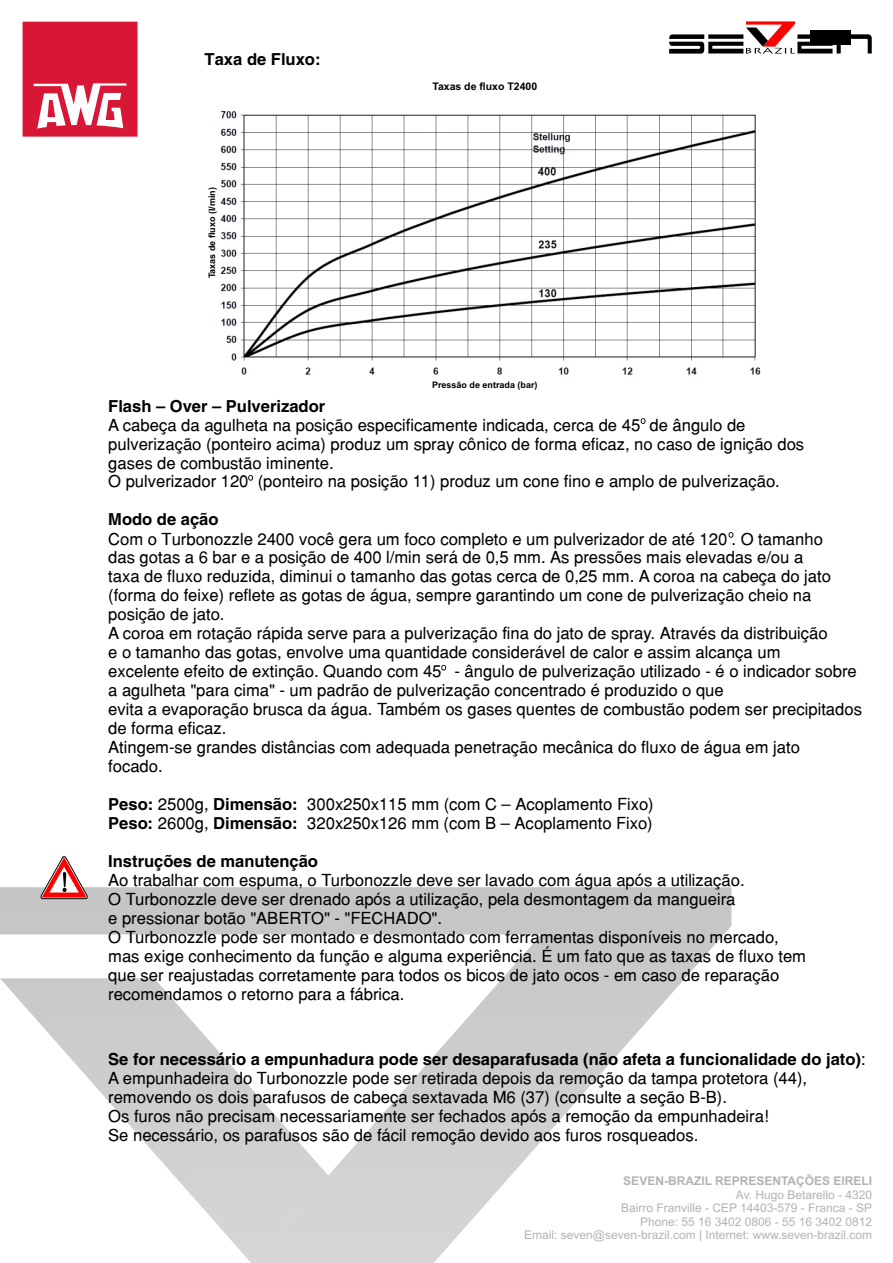
<style>
.page{position:relative;width:893px;height:1263px;background:#fff}
.page>*{position:absolute;margin:0;border:0;box-sizing:border-box;transform-origin:0 0}
.t1{font:16.5px/18.9px "Helvetica";color:#000}
.t2{font:700 16.5px "Helvetica";color:#000}
.t3{font:12px/13.4px "Arial";color:#b3b3b3;text-align:right}
.t4{font:700 12px "Arial";color:#b3b3b3}
.t5{font:700 10.5px "Arial";color:#000}
.t6{font:700 9px "Arial";color:#000}
.s1{font-weight:700}
.s2{font-weight:700;color:#020304}
</style>
<div class="page">
<svg style="left:669px;top:21px;width:203px;height:33px"></svg>
<svg style="left:0;top:887px;width:731px;height:376px"></svg>
<svg style="left:0;top:978px;width:328px;height:285px"></svg>
<div style="left:810px;top:30px;width:41px;height:14px;background:#000"></div>
<svg style="left:41px;top:856px;width:46px;height:43px"></svg>
<img style="left:220px;top:111px;width:541px;height:264px">
<svg style="left:641px;top:418px;width:5px;height:6px"></svg>
<svg style="left:248px;top:475px;width:5px;height:6px"></svg>
<svg style="left:728px;top:532px;width:5px;height:6px"></svg>
<svg style="left:441px;top:665px;width:5px;height:5px"></svg>
<div style="left:23px;top:22px;width:114px;height:114px;background:#d81635"></div>
<svg style="left:34px;top:83px;width:92px;height:46px"></svg>
<p class="t2" style="left:205px;top:51px;width:117px">Taxa de Fluxo:</p>
<p class="t6" style="left:209px;top:278px;width:93px;rotate:-90deg">Taxas de fluxo (l/min)</p>
<p class="t5" style="left:432px;top:82px;width:106px">Taxas de fluxo T2400</p>
<p class="t6" style="left:432px;top:382px;width:107px">Pressão de entrada (bar)</p>
<p class="t2" style="left:108px;top:398px;width:219px">Flash – Over – Pulverizador</p>
<p class="t1" style="left:108px;top:417px;width:697px">A cabeça da agulheta na posição especificamente indicada, cerca de 45 de ângulo de pulverização (ponteiro acima) produz um spray cônico de forma eficaz, no caso de ignição dos gases de combustão iminente.<br>O pulverizador 120 (ponteiro na posição 11) produz um cone fino e amplo de pulverização.</p>
<p class="t2" style="left:108px;top:511px;width:112px">Modo de ação</p>
<p class="t1" style="left:108px;top:531px;width:755px">Com o Turbonozzle 2400 você gera um foco completo e um pulverizador de até 120 . O tamanho<br>das gotas a 6 bar e a posição de 400 l/min será de 0,5 mm. As pressões mais elevadas e/ou a<br>taxa de fluxo reduzida, diminui o tamanho das gotas cerca de 0,25 mm. A coroa na cabeça do jato (forma do feixe) reflete as gotas de água, sempre garantindo um cone de pulverização cheio na posição de jato.<br>A coroa em rotação rápida serve para a pulverização fina do jato de spray. Através da distribuição<br>e o tamanho das gotas, envolve uma quantidade considerável de calor e assim alcança um<br>excelente efeito de extinção. Quando com 45 °- ângulo de pulverização utilizado - é o indicador sobre a agulheta "para cima" - um padrão de pulverização concentrado é produzido o que<br>evita a evaporação brusca da água. Também os gases quentes de combustão podem ser precipitados de forma eficaz.<br>Atingem-se grandes distâncias com adequada penetração mecânica do fluxo de água em jato<br>focado.</p>
<p class="t1" style="left:108px;top:796px;width:547px"><span class="s1">Peso:</span> 2500g, <span class="s1">Dimensão:</span> 300x250x115 mm (com C – Acoplamento Fixo)<br><span class="s1">Peso:</span> 2600g, <span class="s1">Dimensão:</span> 320x250x126 mm (com B – Acoplamento Fixo)</p>
<p class="t2" style="left:108px;top:853px;width:211px">Instruções de manutenção</p>
<p class="t1" style="left:108px;top:872px;width:699px">Ao trabalhar com espuma, o Turbonozzle deve ser lavado com água após a utilização.<br>O Turbonozzle deve ser drenado após a utilização, pela desmontagem da mangueira<br>e pressionar botão "ABERTO" - "FECHADO".<br>O Turbonozzle pode ser montado e desmontado com ferramentas disponíveis no mercado, mas exige conhecimento da função e alguma experiência. É um fato que as taxas de fluxo tem que ser reajustadas corretamente para todos os bicos de jato ocos - em caso de reparação recomendamos o retorno para a fábrica.</p>
<p class="t1" style="left:108px;top:1051px;width:759px"><span class="s1">Se for necessário a empunhadura pode ser desaparafusada (não afeta a funcionalidade do</span> <span class="s2">jato</span><span class="s1">)</span>:<br>A empunhadeira do Turbonozzle pode ser retirada depois da remoção da tampa protetora (44), removendo os dois parafusos de cabeça sextavada M6 (37) (consulte a seção B-B).<br>Os furos não precisam necessariamente ser fechados após a remoção da empunhadeira!<br>Se necessário, os parafusos são de fácil remoção devido aos furos rosqueados.</p>
<p class="t4" style="left:623px;top:1177px;width:250px">SEVEN-BRAZIL REPRESENTAÇÕES EIRELI</p>
<p class="t3" style="left:524px;top:1189px;width:350px">Av. Hugo Betarello - 4320<br>Bairro Franville - CEP 14403-579 - Franca - SP<br>Phone: 55 16 3402 0806 - 55 16 3402 0812<br>Email: seven@seven-brazil.com | Internet: www.seven-brazil.com</p>
</div>
